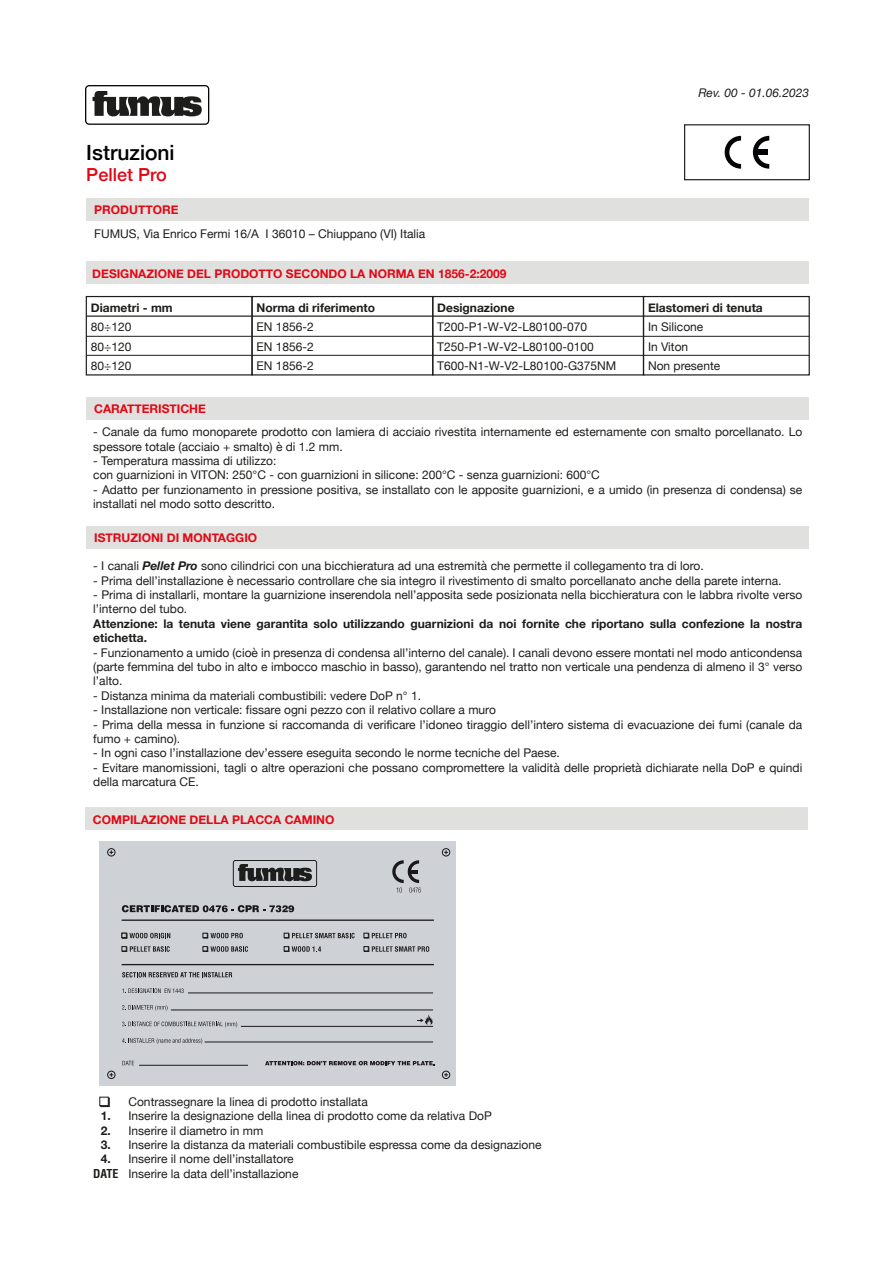
<style>
.page{position:relative;width:893px;height:1263px;background:#fff}
.page>*{position:absolute;margin:0;border:0;box-sizing:border-box;transform-origin:0 0}
.t1{font:500 21px "Helvetica Neue";color:#010101}
.t2{font:500 18px "Helvetica Neue";color:#e30613}
.t3{font:12px/14.4px "Helvetica Neue";color:#1d1d1b}
.t4{font:700 12px/14.4px "Helvetica Neue";color:#1d1d1b;text-align:justify}
.t5{font:700 12px "Helvetica Neue";color:#e30613}
.t6{font:italic 12px "Helvetica Neue";color:#1d1d1b}
.t7{font:700 condensed 12px "Helvetica";color:#1d1d1b}
.s1{font-weight:700;font-style:italic}
</style>
<div class="page">
<div style="left:85px;top:808px;width:723px;height:22px;background:#e0e0df"></div>
<div style="left:86px;top:198px;width:723px;height:23px;background:#e0e0df"></div>
<div style="left:86px;top:397px;width:723px;height:23px;background:#e0e0df"></div>
<div style="left:86px;top:527px;width:723px;height:22px;background:#e0e0df"></div>
<div style="left:86px;top:262px;width:723px;height:22px;background:#e0e0df"></div>
<div style="left:86px;top:296px;width:167px;height:79px;border:1px solid #1d1d1b"></div>
<div style="left:251px;top:296px;width:182px;height:79px;border:1px solid #1d1d1b"></div>
<div style="left:432px;top:296px;width:212px;height:79px;border:1px solid #1d1d1b"></div>
<div style="left:643px;top:296px;width:167px;height:79px;border:1px solid #1d1d1b"></div>
<hr style="left:86px;top:315px;width:723px;height:2px;background:#1d1d1b">
<hr style="left:86px;top:355px;width:723px;height:1px;background:#1d1d1b">
<hr style="left:86px;top:336px;width:723px;height:1px;background:#1d1d1b">
<svg style="left:100px;top:1098px;width:10px;height:9px"></svg>
<div style="left:99px;top:1097px;width:10px;height:9px;background:#fff;border:1px solid #1d1d1b"></div>
<div style="left:684px;top:124px;width:126px;height:56px;border:1px solid #1d1d1b"></div>
<svg style="left:753px;top:136px;width:16px;height:33px"></svg>
<svg style="left:725px;top:136px;width:16px;height:33px"></svg>
<div style="left:755px;top:150px;width:12px;height:5px;background:#030405"></div>
<svg style="left:85px;top:85px;width:124px;height:40px"></svg>
<div style="left:100px;top:841px;width:356px;height:245px;background:#ced2d7"></div>
<svg style="left:122px;top:933px;width:48px;height:5px"></svg>
<svg style="left:203px;top:933px;width:40px;height:5px"></svg>
<svg style="left:284px;top:933px;width:71px;height:5px"></svg>
<svg style="left:364px;top:933px;width:43px;height:5px"></svg>
<svg style="left:122px;top:946px;width:48px;height:6px"></svg>
<svg style="left:203px;top:946px;width:45px;height:6px"></svg>
<svg style="left:284px;top:946px;width:37px;height:6px"></svg>
<svg style="left:364px;top:946px;width:65px;height:6px"></svg>
<svg style="left:122px;top:972px;width:110px;height:5px"></svg>
<svg style="left:122px;top:988px;width:62px;height:5px"></svg>
<svg style="left:122px;top:1005px;width:45px;height:6px"></svg>
<svg style="left:122px;top:1021px;width:115px;height:6px"></svg>
<svg style="left:122px;top:1038px;width:80px;height:6px"></svg>
<svg style="left:122px;top:1061px;width:12px;height:4px"></svg>
<svg style="left:392px;top:860px;width:29px;height:32px"></svg>
<hr style="left:188px;top:993px;width:245px;height:1px;background:#1b181c">
<hr style="left:171px;top:1010px;width:262px;height:1px;background:#1b181c">
<hr style="left:241px;top:1026px;width:192px;height:1px;background:#1b181c">
<hr style="left:205px;top:1042px;width:228px;height:1px;background:#1b181c">
<hr style="left:139px;top:1065px;width:109px;height:1px;background:#1b181c">
<svg style="left:265px;top:1061px;width:170px;height:4px"></svg>
<svg style="left:417px;top:1015px;width:16px;height:10px"></svg>
<svg style="left:233px;top:860px;width:84px;height:27px"></svg>
<hr style="left:122px;top:964px;width:312px;height:1px;background:#1d1d1b">
<hr style="left:122px;top:919px;width:312px;height:2px;background:#1d1d1b">
<div style="left:107px;top:848px;width:8px;height:8px;border:1px solid #1b181c;border-radius:50%"></div>
<svg style="left:109px;top:850px;width:4px;height:4px"></svg>
<div style="left:442px;top:848px;width:8px;height:8px;border:1px solid #1b181c;border-radius:50%"></div>
<svg style="left:444px;top:850px;width:4px;height:4px"></svg>
<div style="left:107px;top:1071px;width:8px;height:8px;border:1px solid #1b181c;border-radius:50%"></div>
<svg style="left:109px;top:1073px;width:4px;height:4px"></svg>
<div style="left:442px;top:1071px;width:8px;height:8px;border:1px solid #1b181c;border-radius:50%"></div>
<svg style="left:444px;top:1073px;width:4px;height:4px"></svg>
<svg style="left:122px;top:905px;width:172px;height:7px"></svg>
<h1 class="t1" style="left:86px;top:135px;width:90px">Istruzioni</h1>
<h2 class="t2" style="left:86px;top:160px;width:82px">Pellet Pro</h2>
<p class="t5" style="left:94px;top:201px;width:86px">PRODUTTORE</p>
<p class="t3" style="left:94px;top:227px;width:333px">FUMUS, Via Enrico Fermi 16/A I 36010 – Chiuppano (VI) Italia</p>
<p class="t5" style="left:92px;top:264px;width:416px">DESIGNAZIONE DEL PRODOTTO SECONDO LA NORMA EN 1856-2:2009</p>
<p class="t4" style="left:91px;top:300px;width:83px">Diametri - mm</p>
<p class="t3" style="left:91px;top:318px;width:42px;line-height:19.5px;text-align:justify">80÷120<br>80÷120<br>80÷120</p>
<p class="t4" style="left:257px;top:300px;width:120px">Norma di riferimento</p>
<p class="t3" style="left:257px;top:318px;width:59px;line-height:19.5px;text-align:justify">EN 1856-2<br>EN 1856-2<br>EN 1856-2</p>
<p class="t4" style="left:437px;top:300px;width:79px">Designazione</p>
<p class="t3" style="left:437px;top:318px;width:180px;line-height:19.5px">T200-P1-W-V2-L80100-070<br>T250-P1-W-V2-L80100-0100<br>T600-N1-W-V2-L80100-G375NM</p>
<p class="t5" style="left:94px;top:400px;width:113px">CARATTERISTICHE</p>
<p class="t6" style="left:698px;top:84px;width:112px">Rev. 00 - 01.06.2023</p>
<p class="t4" style="left:648px;top:300px;width:116px">Elastomeri di tenuta</p>
<p class="t3" style="left:648px;top:318px;width:74px;line-height:19.5px">In Silicone<br>In Viton<br>Non presente</p>
<p class="t3" style="left:93px;top:425px;width:710px">- Canale da fumo monoparete prodotto con lamiera di acciaio rivestita internamente ed esternamente con smalto porcellanato. Lo spessore totale (acciaio + smalto) è di 1.2 mm.</p>
<p class="t3" style="left:93px;top:454px;width:508px">- Temperatura massima di utilizzo:<br>con guarnizioni in VITON: 250°C - con guarnizioni in silicone: 200°C - senza guarnizioni: 600°C</p>
<p class="t3" style="left:93px;top:483px;width:711px">- Adatto per funzionamento in pressione positiva, se installato con le apposite guarnizioni, e a umido (in presenza di condensa) se installati nel modo sotto descritto.</p>
<p class="t5" style="left:94px;top:529px;width:165px">ISTRUZIONI DI MONTAGGIO</p>
<p class="t3" style="left:93px;top:559px;width:612px">- I canali <span class="s1">Pellet Pro</span> sono cilindrici con una bicchieratura ad una estremità che permette il collegamento tra di loro.</p>
<p class="t3" style="left:93px;top:574px;width:690px">- Prima dell’installazione è necessario controllare che sia integro il rivestimento di smalto porcellanato anche della parete interna.</p>
<p class="t3" style="left:93px;top:588px;width:710px">- Prima di installarli, montare la guarnizione inserendola nell’apposita sede posizionata nella bicchieratura con le labbra rivolte verso l’interno del tubo.</p>
<p class="t4" style="left:93px;top:617px;width:711px">Attenzione: la tenuta viene garantita solo utilizzando guarnizioni da noi fornite che riportano sulla confezione la nostra etichetta.</p>
<p class="t3" style="left:93px;top:646px;width:711px;text-align:justify">- Funzionamento a umido (cioè in presenza di condensa all’interno del canale). I canali devono essere montati nel modo anticondensa (parte femmina del tubo in alto e imbocco maschio in basso), garantendo nel tratto non verticale una pendenza di almeno il 3° verso l’alto.</p>
<p class="t3" style="left:93px;top:689px;width:329px">- Distanza minima da materiali combustibili: vedere DoP n° 1.</p>
<p class="t3" style="left:93px;top:703px;width:404px">- Installazione non verticale: fissare ogni pezzo con il relativo collare a muro</p>
<p class="t3" style="left:93px;top:718px;width:710px">- Prima della messa in funzione si raccomanda di verificare l’idoneo tiraggio dell’intero sistema di evacuazione dei fumi (canale da fumo + camino).</p>
<p class="t3" style="left:93px;top:747px;width:468px">- In ogni caso l’installazione dev’essere eseguita secondo le norme tecniche del Paese.</p>
<p class="t3" style="left:93px;top:761px;width:711px">- Evitare manomissioni, tagli o altre operazioni che possano compromettere la validità delle proprietà dichiarate nella DoP e quindi della marcatura CE.</p>
<p class="t5" style="left:93px;top:810px;width:243px">COMPILAZIONE DELLA PLACCA CAMINO</p>
<p class="t4" style="left:101px;top:1109px;width:12px">1.<br>2.<br>3.<br>4.</p>
<p class="t7" style="left:93px;top:1166px;width:27px">DATE</p>
<p class="t3" style="left:128px;top:1095px;width:415px">Contrassegnare la linea di prodotto installata<br>Inserire la designazione della linea di prodotto come da relativa DoP<br>Inserire il diametro in mm<br>Inserire la distanza da materiali combustibile espressa come da designazione Inserire il nome dell’installatore<br>Inserire la data dell’installazione</p>
</div>
